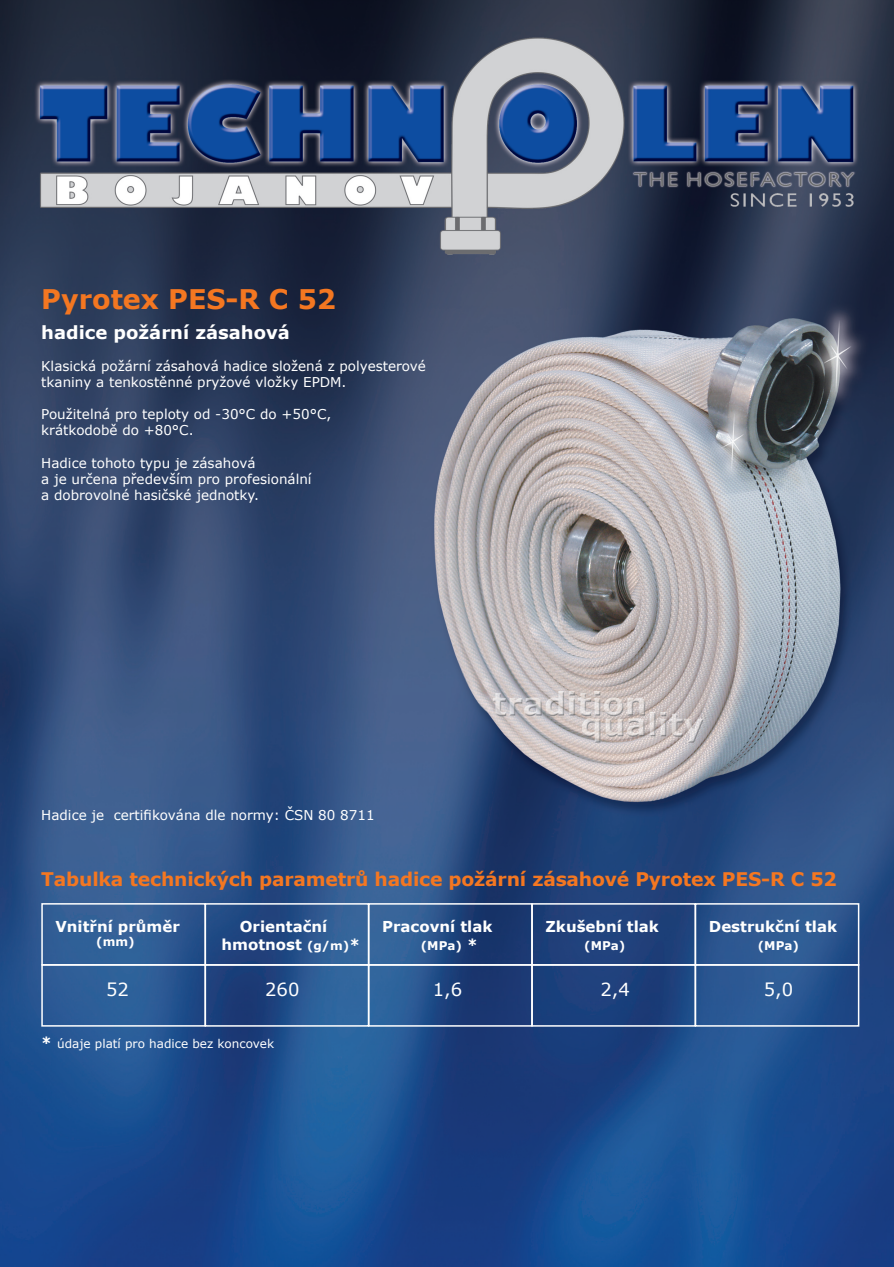
<style>
.page{position:relative;width:894px;height:1267px;background:#fff}
.page>*{position:absolute;margin:0;border:0;box-sizing:border-box;transform-origin:0 0}
.t1{font:700 27px "Verdana";color:#f47721}
.t2{font:700 18.75px "Verdana";letter-spacing:-.01em;color:#f47721}
.t3{font:700 18px "Verdana";color:#fff}
.t4{font:18px "Verdana";color:#fff}
.t5{font:700 15px/18px "Verdana";color:#fff}
.t6{font:13.5px/16.2px "Verdana";color:#fff}
.t7{font:12px "Verdana";color:#fff}
.t8{font:700 12px "Verdana";color:#fff}
.s1{font-size:12px}
.s2{font-size:15px}
.s3{font-weight:700;font-size:15px}
</style>
<div class="page">
<img style="left:0;top:0;width:894px;height:1266px">
<div style="left:41px;top:902px;width:165px;height:63px;border:2px solid #fff"></div>
<div style="left:205px;top:902px;width:164px;height:63px;border:2px solid #fff"></div>
<div style="left:368px;top:902px;width:164px;height:63px;border:2px solid #fff"></div>
<div style="left:531px;top:902px;width:165px;height:63px;border:2px solid #fff"></div>
<div style="left:694px;top:902px;width:165px;height:63px;border:2px solid #fff"></div>
<div style="left:41px;top:963px;width:165px;height:63px;border:2px solid #fff"></div>
<div style="left:205px;top:963px;width:164px;height:63px;border:2px solid #fff"></div>
<div style="left:368px;top:963px;width:164px;height:63px;border:2px solid #fff"></div>
<div style="left:531px;top:963px;width:165px;height:63px;border:2px solid #fff"></div>
<div style="left:694px;top:963px;width:165px;height:63px;border:2px solid #fff"></div>
<h1 class="t1" style="left:41px;top:281px;width:296px">Pyrotex PES-R C 52</h1>
<h3 class="t3" style="left:41px;top:321px;width:250px">hadice požární zásahová</h3>
<p class="t6" style="left:41px;top:357px;width:386px">Klasická požární zásahová hadice složená z polyesterové tkaniny a tenkostěnné pryžové vložky EPDM.</p>
<p class="t6" style="left:41px;top:405px;width:291px">Použitelná pro teploty od -30°C do +50°C, krátkodobě do +80°C.</p>
<p class="t6" style="left:41px;top:454px;width:272px">Hadice tohoto typu je zásahová<br>a je určena především pro profesionální a dobrovolné hasičské jednotky.</p>
<p class="t6" style="left:41px;top:806px;width:335px">Hadice je certifikována dle normy: ČSN 80 8711</p>
<h2 class="t2" style="left:41px;top:866px;width:797px">Tabulka technických parametrů hadice požární zásahové Pyrotex PES-R C 52</h2>
<p class="t5" style="left:55px;top:916px;width:126px">Vnitřní průměr</p>
<p class="t8" style="left:96px;top:933px;width:40px">(mm)</p>
<p class="t5" style="left:221px;top:916px;width:140px;text-indent:18px">Orientační hmotnost <span class="s1">(g/m)</span>*</p>
<p class="t5" style="left:382px;top:916px;width:112px">Pracovní tlak</p>
<p class="t8" style="left:421px;top:937px;width:59px">(MPa) <span class="s2">*</span></p>
<p class="t5" style="left:545px;top:916px;width:115px">Zkušební tlak</p>
<p class="t8" style="left:584px;top:937px;width:43px">(MPa)</p>
<p class="t5" style="left:709px;top:916px;width:130px">Destrukční tlak</p>
<p class="t8" style="left:758px;top:937px;width:43px">(MPa)</p>
<h3 class="t4" style="left:106px;top:978px;width:24px">52</h3>
<h3 class="t4" style="left:265px;top:978px;width:36px">260</h3>
<h3 class="t4" style="left:433px;top:978px;width:31px">1,6</h3>
<h3 class="t4" style="left:600px;top:978px;width:31px">2,4</h3>
<h3 class="t4" style="left:763px;top:978px;width:31px">5,0</h3>
<p class="t7" style="left:41px;top:1035px;width:234px"><span class="s3">*</span> údaje platí pro hadice bez koncovek</p>
</div>
